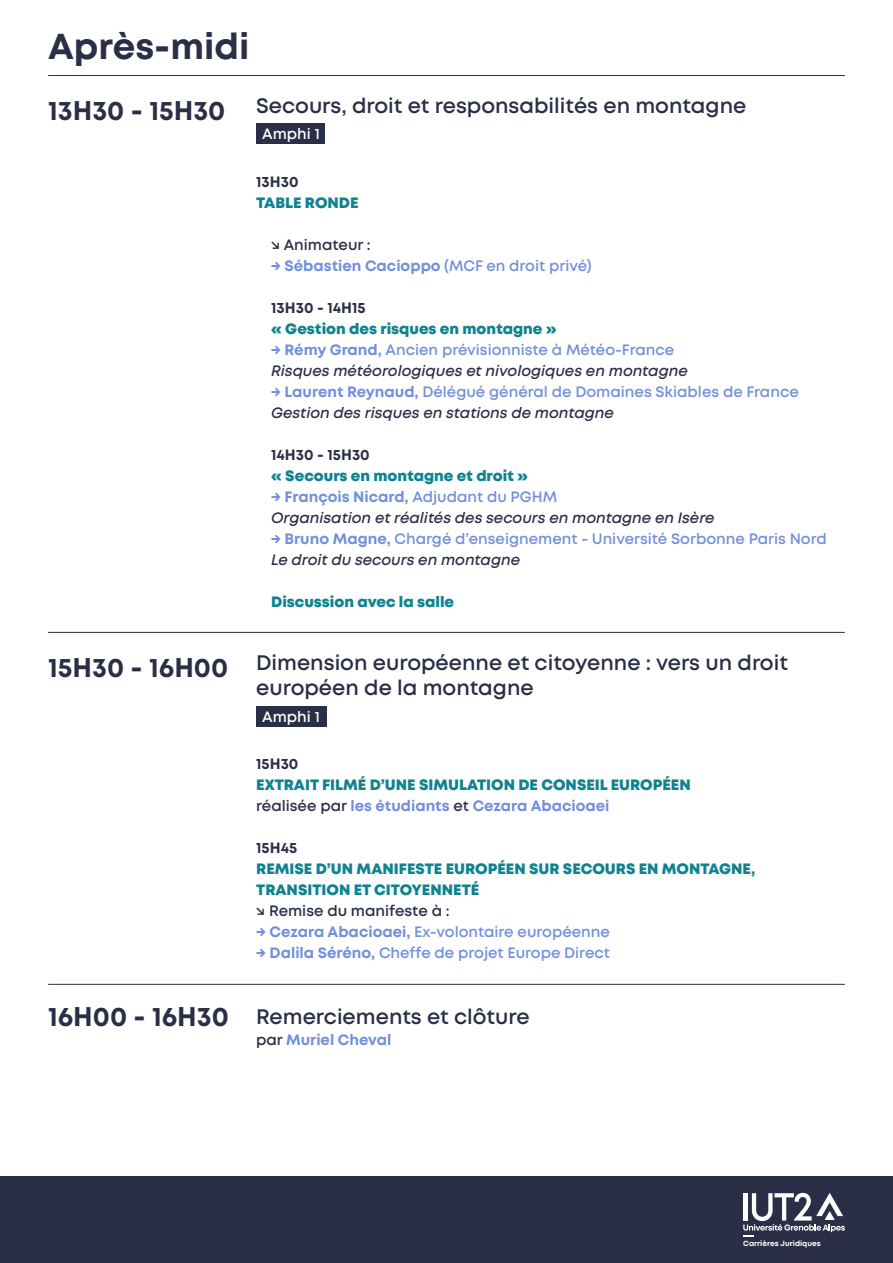
<style>
.page{position:relative;width:893px;height:1263px;background:#fff}
.page>*{position:absolute;margin:0;border:0;box-sizing:border-box;transform-origin:0 0}
.t1{font:700 36px "Mont";color:#2a2e46}
.t2{font:600 21px/25.2px "Mont";color:#2a2e46}
.t3{font:600 15px/21px "Mont";color:#718fdb}
.t4{font:800 15px/21px "Mont";color:#0f8390}
.t5{font:italic 600 15px/21px "Mont";color:#2a2e46}
.t6{font:700 15px "Mont";color:#718fdb}
.t7{font:700 15px "Mont";color:#2a2e46}
.t8{font:600 15px "Mont";color:#2a2e46}
.t9{font:600 15px "Mont";color:#fff}
.t10{font:700 7.5px "Mont";color:#fff}
.s1{font-weight:700;font-size:27px}
.s2{font-weight:600}
.s3{font-weight:700;font-style:normal;color:#718fdb}
.s4{font-style:normal;color:#718fdb}
.s5{font-weight:700}
.s6{font-style:italic;color:#2a2e46}
.s7{font-weight:600;color:#2a2e46}
.s8{font-weight:700;color:#718fdb}
</style>
<div class="page">
<hr style="left:48px;top:75px;width:797px;height:1px;background:#2a2e46">
<div style="left:256px;top:123px;width:69px;height:21px;background:#2a2e46"></div>
<hr style="left:48px;top:632px;width:797px;height:1px;background:#2a2e46">
<div style="left:256px;top:705px;width:71px;height:21px;background:#2a2e46"></div>
<hr style="left:48px;top:984px;width:797px;height:1px;background:#2a2e46">
<div style="left:0;top:1176px;width:893px;height:87px;background:#2a2e46"></div>
<svg style="left:743px;top:1193px;width:102px;height:44px"></svg>
<h1 class="t1" style="left:48px;top:23px;width:203px">Après-midi</h1>
<h2 class="t2" style="left:48px;top:93px;width:700px"><span class="s1">13H30 - 15H30</span> Secours, droit et responsabilités en montagne</h2>
<p class="t9" style="left:262px;top:124px;width:59px">Amphi 1</p>
<p class="t7" style="left:256px;top:172px;width:44px">13H30</p>
<p class="t4" style="left:256px;top:192px;width:104px">TABLE RONDE</p>
<p class="t8" style="left:271px;top:235px;width:101px">↘ Animateur :</p>
<p class="t6" style="left:271px;top:256px;width:322px">→ Sébastien Cacioppo <span class="s2">(MCF en droit privé)</span></p>
<p class="t7" style="left:271px;top:298px;width:96px">13H30 - 14H15</p>
<p class="t4" style="left:271px;top:318px;width:287px">« Gestion des risques en montagne »</p>
<p class="t5" style="left:271px;top:339px;width:418px"><span class="s3">→ Rémy Grand,</span> <span class="s4">Ancien prévisionniste à Météo-France<br></span>Risques météorologiques et nivologiques en montagne</p>
<p class="t3" style="left:271px;top:381px;width:529px"><span class="s5">→ Laurent Reynaud,</span> Délégué général de Domaines Skiables de France<br><span class="s6">Gestion des risques en stations de montagne</span></p>
<p class="t7" style="left:271px;top:445px;width:100px">14H30 - 15H30</p>
<p class="t4" style="left:271px;top:465px;width:258px">« Secours en montagne et droit »</p>
<p class="t5" style="left:271px;top:486px;width:445px"><span class="s3">→ François Nicard,</span> <span class="s4">Adjudant du PGHM<br></span>Organisation et réalités des secours en montagne en Isère</p>
<p class="t3" style="left:271px;top:528px;width:557px"><span class="s5">→ Bruno Magne,</span> Chargé d’enseignement - Université Sorbonne Paris Nord<br><span class="s6">Le droit du secours en montagne</span></p>
<p class="t4" style="left:271px;top:591px;width:184px">Discussion avec la salle</p>
<h2 class="t2" style="left:256px;top:650px;width:533px;text-indent:-208px"><span class="s1">15H30 - 16H00</span> Dimension européenne et citoyenne : vers un droit européen de la montagne</h2>
<p class="t9" style="left:262px;top:707px;width:59px">Amphi 1</p>
<p class="t7" style="left:256px;top:754px;width:44px">15H30</p>
<p class="t4" style="left:256px;top:775px;width:436px">EXTRAIT FILMÉ D’UNE SIMULATION DE CONSEIL EUROPÉEN <span class="s7">réalisée par</span> <span class="s8">les étudiants</span> <span class="s7">et</span> <span class="s8">Cezara Abacioaei</span></p>
<p class="t7" style="left:256px;top:838px;width:43px">15H45</p>
<p class="t4" style="left:256px;top:859px;width:501px">REMISE D’UN MANIFESTE EUROPÉEN SUR SECOURS EN MONTAGNE,<br>TRANSITION ET CITOYENNETÉ</p>
<p class="t8" style="left:256px;top:901px;width:195px">↘ Remise du manifeste à :</p>
<p class="t3" style="left:256px;top:921px;width:355px"><span class="s5">→ Cezara Abacioaei,</span> Ex-volontaire européenne</p>
<p class="t3" style="left:256px;top:942px;width:355px"><span class="s5">→ Dalila Séréno,</span> Cheffe de projet Europe Direct</p>
<h2 class="t2" style="left:48px;top:1004px;width:483px"><span class="s1">16H00 - 16H30</span> Remerciements et clôture</h2>
<p class="t6" style="left:256px;top:1030px;width:137px"><span class="s7">par</span> Muriel Cheval</p>
<p class="t10" style="left:743px;top:1238px;width:79px">Carrières Juridiques</p>
</div>
